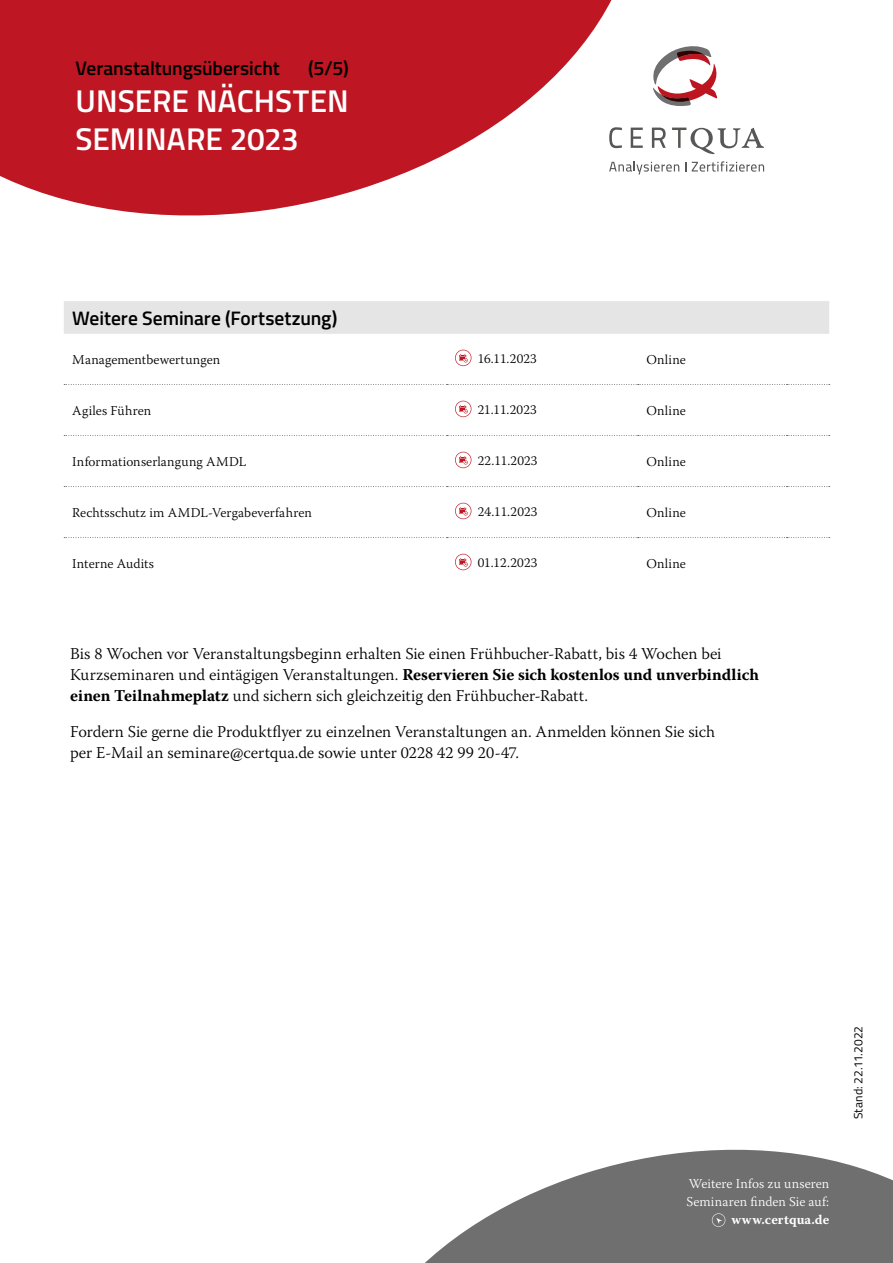
<style>
.page{position:relative;width:893px;height:1263px;background:#fff}
.page>*{position:absolute;margin:0;border:0;box-sizing:border-box;transform-origin:0 0}
.t1{font:600 31.5px/37.8px "Titillium Web";letter-spacing:-.005em;color:#fff}
.t2{font:600 19.5px "Titillium Web";letter-spacing:-.005em;color:#000}
.t3{font:300 16.5px/21px "Warnock Pro";letter-spacing:-.005em;color:#000}
.t4{font:300 13.5px "Warnock Pro";letter-spacing:.01em;color:#000}
.t5{font:300 13.5px/18px "Warnock Pro";color:#fff;text-align:right}
.t6{font:12px "Titillium Web";letter-spacing:.01em;color:#000}
.s1{font-weight:700}
</style>
<div class="page">
<svg style="left:425px;top:1149px;width:468px;height:114px;fill:#706f6f"></svg>
<svg style="left:712px;top:1213px;width:13px;height:14px"></svg>
<svg style="left:0;top:0;width:612px;height:216px;fill:#be1622"></svg>
<svg style="left:609px;top:161px;width:70px;height:14px"></svg>
<svg style="left:692px;top:161px;width:72px;height:11px"></svg>
<svg style="left:609px;top:127px;width:13px;height:21px"></svg>
<svg style="left:631px;top:128px;width:12px;height:20px"></svg>
<svg style="left:652px;top:128px;width:14px;height:20px"></svg>
<svg style="left:672px;top:128px;width:92px;height:26px"></svg>
<svg style="left:653px;top:46px;width:65px;height:60px"></svg>
<div style="left:64px;top:301px;width:765px;height:33px;background:#e5e5e5"></div>
<svg style="left:64px;top:384px;width:766px;height:1px"></svg>
<svg style="left:64px;top:435px;width:766px;height:1px"></svg>
<svg style="left:64px;top:486px;width:766px;height:1px"></svg>
<svg style="left:64px;top:537px;width:766px;height:1px"></svg>
<svg style="left:455px;top:350px;width:16px;height:16px"></svg>
<svg style="left:455px;top:401px;width:16px;height:16px"></svg>
<svg style="left:455px;top:452px;width:16px;height:16px"></svg>
<svg style="left:455px;top:503px;width:16px;height:16px"></svg>
<svg style="left:455px;top:554px;width:16px;height:16px"></svg>
<p class="t2" style="left:75px;top:54px;width:206px">Veranstaltungsübersicht</p>
<p class="t2" style="left:308px;top:54px;width:42px">(5/5)</p>
<p class="t1" style="left:76px;top:80px;width:275px">UNSERE NÄCHSTEN<br>SEMINARE 2023</p>
<p class="t2" style="left:72px;top:304px;width:267px">Weitere Seminare (Fortsetzung)</p>
<p class="t4" style="left:72px;top:351px;width:149px">Managementbewertungen</p>
<p class="t4" style="left:478px;top:351px;width:60px">16.11.2023</p>
<p class="t4" style="left:646px;top:351px;width:41px">Online</p>
<p class="t4" style="left:72px;top:402px;width:80px">Agiles Führen</p>
<p class="t4" style="left:478px;top:402px;width:60px">21.11.2023</p>
<p class="t4" style="left:646px;top:402px;width:41px">Online</p>
<p class="t4" style="left:72px;top:453px;width:175px">Informationserlangung AMDL</p>
<p class="t4" style="left:478px;top:453px;width:61px">22.11.2023</p>
<p class="t4" style="left:646px;top:453px;width:41px">Online</p>
<p class="t4" style="left:72px;top:504px;width:241px">Rechtsschutz im AMDL-Vergabeverfahren</p>
<p class="t4" style="left:478px;top:504px;width:61px">24.11.2023</p>
<p class="t4" style="left:646px;top:504px;width:41px">Online</p>
<p class="t4" style="left:72px;top:556px;width:83px">Interne Audits</p>
<p class="t4" style="left:478px;top:555px;width:61px">01.12.2023</p>
<p class="t4" style="left:646px;top:556px;width:41px">Online</p>
<p class="t3" style="left:70px;top:643px;width:690px">Bis 8 Wochen vor Veranstaltungsbeginn erhalten Sie einen Frühbucher-Rabatt, bis 4 Wochen bei<br>Kurzseminaren und eintägigen Veranstaltungen. <span class="s1">Reservieren Sie sich kostenlos und unverbindlich einen Teilnahmeplatz</span> und sichern sich gleichzeitig den Frühbucher-Rabatt.</p>
<p class="t3" style="left:70px;top:721px;width:646px">Fordern Sie gerne die Produktflyer zu einzelnen Veranstaltungen an. Anmelden können Sie sich per E-Mail an seminare@certqua.de sowie unter 0228 42 99 20-47.</p>
<p class="t5" style="left:686px;top:1174px;width:144px">Weitere Infos zu unseren<br>Seminaren finden Sie auf: <span class="s1">www.certqua.de</span></p>
<p class="t6" style="left:849px;top:1119px;width:95px;rotate:-90deg">Stand: 22.11.2022</p>
</div>
